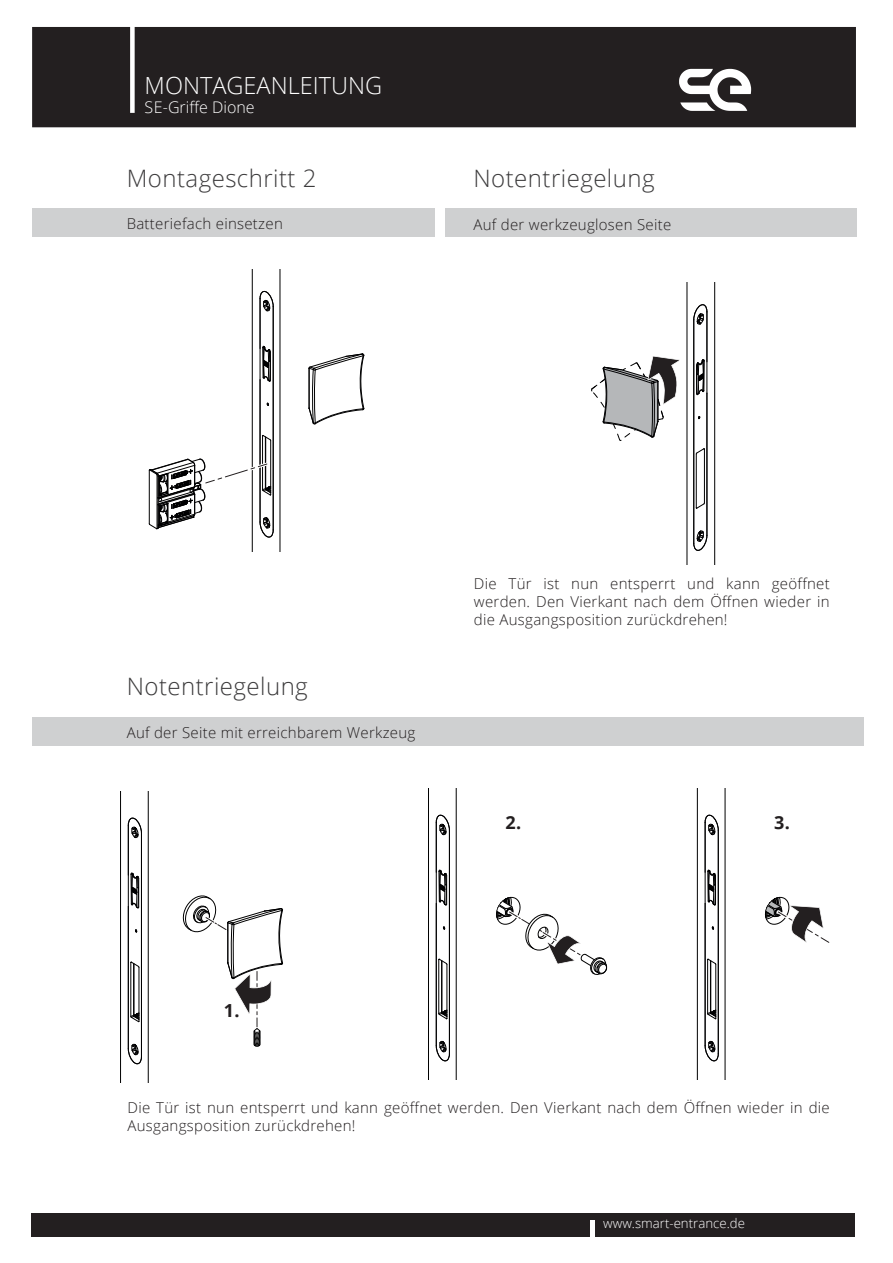
<style>
.page{position:relative;width:893px;height:1263px;background:#fff}
.page>*{position:absolute;margin:0;border:0;box-sizing:border-box;transform-origin:0 0}
.t1{font:300 24px "Open Sans";letter-spacing:.02em;color:#3c3b3c}
.t2{font:300 23.55px "Open Sans";color:#fff}
.t3{font:700 18px "Open Sans";color:#231f20}
.t4{font:300 16.05px "Open Sans";color:#fff}
.t5{font:300 15px/18px "Open Sans";letter-spacing:.02em;color:#231f20;text-align:justify}
.t6{font:300 13.2px "Open Sans";color:#fff}
</style>
<div class="page">
<div style="left:32px;top:27px;width:824px;height:100px;background:#231f20"></div>
<svg style="left:679px;top:69px;width:72px;height:42px"></svg>
<hr style="left:252px;top:269px;width:1px;height:282px;background:#000001">
<hr style="left:280px;top:269px;width:1px;height:282px;background:#000001">
<hr style="left:270px;top:441px;width:1px;height:53px;background:#000001">
<hr style="left:262px;top:436px;width:1px;height:54px;background:#000001">
<hr style="left:260px;top:380px;width:1px;height:142px;background:#000001">
<hr style="left:260px;top:299px;width:1px;height:81px;background:#000001">
<hr style="left:273px;top:306px;width:1px;height:224px;background:#000001">
<hr style="left:265px;top:437px;width:1px;height:51px;background:#000001">
<svg style="left:260px;top:290px;width:14px;height:21px"></svg>
<svg style="left:262px;top:435px;width:9px;height:6px"></svg>
<svg style="left:149px;top:458px;width:125px;height:81px"></svg>
<svg style="left:308px;top:353px;width:56px;height:72px"></svg>
<svg style="left:262px;top:345px;width:9px;height:37px"></svg>
<hr style="left:714px;top:283px;width:1px;height:282px;background:#000001">
<hr style="left:687px;top:283px;width:1px;height:282px;background:#000001">
<hr style="left:696px;top:454px;width:1px;height:54px;background:#000001">
<hr style="left:704px;top:449px;width:1px;height:54px;background:#000001">
<hr style="left:707px;top:393px;width:1px;height:142px;background:#000001">
<hr style="left:707px;top:312px;width:1px;height:81px;background:#000001">
<hr style="left:693px;top:320px;width:1px;height:223px;background:#000001">
<svg style="left:693px;top:530px;width:14px;height:21px"></svg>
<svg style="left:693px;top:304px;width:14px;height:21px"></svg>
<svg style="left:696px;top:502px;width:9px;height:7px"></svg>
<svg style="left:696px;top:448px;width:9px;height:7px"></svg>
<svg style="left:696px;top:359px;width:9px;height:36px"></svg>
<div style="left:32px;top:208px;width:403px;height:29px;background:#cfd0d1"></div>
<div style="left:32px;top:717px;width:831px;height:28px;background:#cfd0d1"></div>
<div style="left:445px;top:209px;width:412px;height:28px;background:#cfd0d1"></div>
<hr style="left:428px;top:788px;width:1px;height:292px;background:#000001">
<hr style="left:456px;top:788px;width:1px;height:292px;background:#000001">
<hr style="left:441px;top:960px;width:1px;height:52px;background:#000001">
<hr style="left:447px;top:964px;width:1px;height:54px;background:#000001">
<hr style="left:438px;top:960px;width:1px;height:53px;background:#000001">
<hr style="left:436px;top:903px;width:1px;height:143px;background:#000001">
<hr style="left:436px;top:822px;width:1px;height:81px;background:#000001">
<hr style="left:449px;top:830px;width:1px;height:224px;background:#000001">
<hr style="left:442px;top:961px;width:1px;height:51px;background:#000001">
<svg style="left:436px;top:1041px;width:14px;height:21px"></svg>
<svg style="left:436px;top:814px;width:14px;height:21px"></svg>
<svg style="left:438px;top:958px;width:9px;height:7px"></svg>
<svg style="left:438px;top:1009px;width:10px;height:10px"></svg>
<svg style="left:438px;top:869px;width:9px;height:37px"></svg>
<hr style="left:120px;top:791px;width:1px;height:292px;background:#000001">
<hr style="left:148px;top:791px;width:1px;height:292px;background:#000001">
<hr style="left:133px;top:963px;width:1px;height:52px;background:#000001">
<hr style="left:139px;top:967px;width:1px;height:54px;background:#000001">
<hr style="left:131px;top:962px;width:1px;height:54px;background:#000001">
<hr style="left:128px;top:906px;width:1px;height:143px;background:#000001">
<hr style="left:128px;top:825px;width:1px;height:81px;background:#000001">
<hr style="left:141px;top:833px;width:1px;height:223px;background:#000001">
<hr style="left:134px;top:964px;width:1px;height:51px;background:#000001">
<svg style="left:128px;top:1044px;width:14px;height:21px"></svg>
<svg style="left:128px;top:817px;width:14px;height:21px"></svg>
<svg style="left:130px;top:961px;width:9px;height:7px"></svg>
<svg style="left:130px;top:1012px;width:10px;height:10px"></svg>
<svg style="left:131px;top:872px;width:8px;height:36px"></svg>
<hr style="left:697px;top:788px;width:1px;height:292px;background:#000001">
<hr style="left:725px;top:788px;width:1px;height:292px;background:#000001">
<hr style="left:715px;top:964px;width:1px;height:54px;background:#000001">
<hr style="left:707px;top:960px;width:1px;height:53px;background:#000001">
<hr style="left:705px;top:903px;width:1px;height:143px;background:#000001">
<hr style="left:705px;top:822px;width:1px;height:81px;background:#000001">
<hr style="left:718px;top:830px;width:1px;height:224px;background:#000001">
<hr style="left:710px;top:961px;width:1px;height:51px;background:#000001">
<svg style="left:705px;top:1041px;width:14px;height:21px"></svg>
<svg style="left:705px;top:814px;width:14px;height:21px"></svg>
<svg style="left:707px;top:958px;width:9px;height:7px"></svg>
<svg style="left:707px;top:1009px;width:9px;height:10px"></svg>
<svg style="left:707px;top:869px;width:9px;height:37px"></svg>
<svg style="left:496px;top:896px;width:112px;height:79px"></svg>
<svg style="left:764px;top:896px;width:66px;height:47px"></svg>
<svg style="left:591px;top:356px;width:89px;height:85px"></svg>
<svg style="left:182px;top:895px;width:101px;height:151px"></svg>
<div style="left:32px;top:1213px;width:823px;height:24px;background:#231f20"></div>
<hr style="left:590px;top:1220px;width:4px;height:18px;background:#fff">
<h2 class="t2" style="left:145px;top:69px;width:239px">MONTAGEANLEITUNG</h2>
<p class="t4" style="left:145px;top:96px;width:112px">SE-Griffe Dione</p>
<h1 class="t1" style="left:127px;top:161px;width:191px">Montageschritt 2</h1>
<p class="t5" style="left:127px;top:214px;width:158px">Batteriefach einsetzen</p>
<h1 class="t1" style="left:473px;top:162px;width:183px">Notentriegelung</h1>
<p class="t5" style="left:473px;top:215px;width:199px">Auf der werkzeuglosen Seite</p>
<h1 class="t1" style="left:127px;top:670px;width:183px">Notentriegelung</h1>
<p class="t5" style="left:127px;top:723px;width:290px">Auf der Seite mit erreichbarem Werkzeug</p>
<p class="t5" style="left:474px;top:574px;width:357px">Die Tür ist nun entsperrt und kann geöffnet werden. Den Vierkant nach dem Öffnen wieder in die Ausgangsposition zurückdrehen!</p>
<p class="t3" style="left:505px;top:810px;width:17px">2.</p>
<p class="t3" style="left:774px;top:810px;width:17px">3.</p>
<p class="t3" style="left:224px;top:997px;width:17px">1.</p>
<p class="t5" style="left:128px;top:1098px;width:704px">Die Tür ist nun entsperrt und kann geöffnet werden. Den Vierkant nach dem Öffnen wieder in die<br>Ausgangsposition zurückdrehen!</p>
<p class="t6" style="left:603px;top:1214px;width:143px">www.smart-entrance.de</p>
</div>
